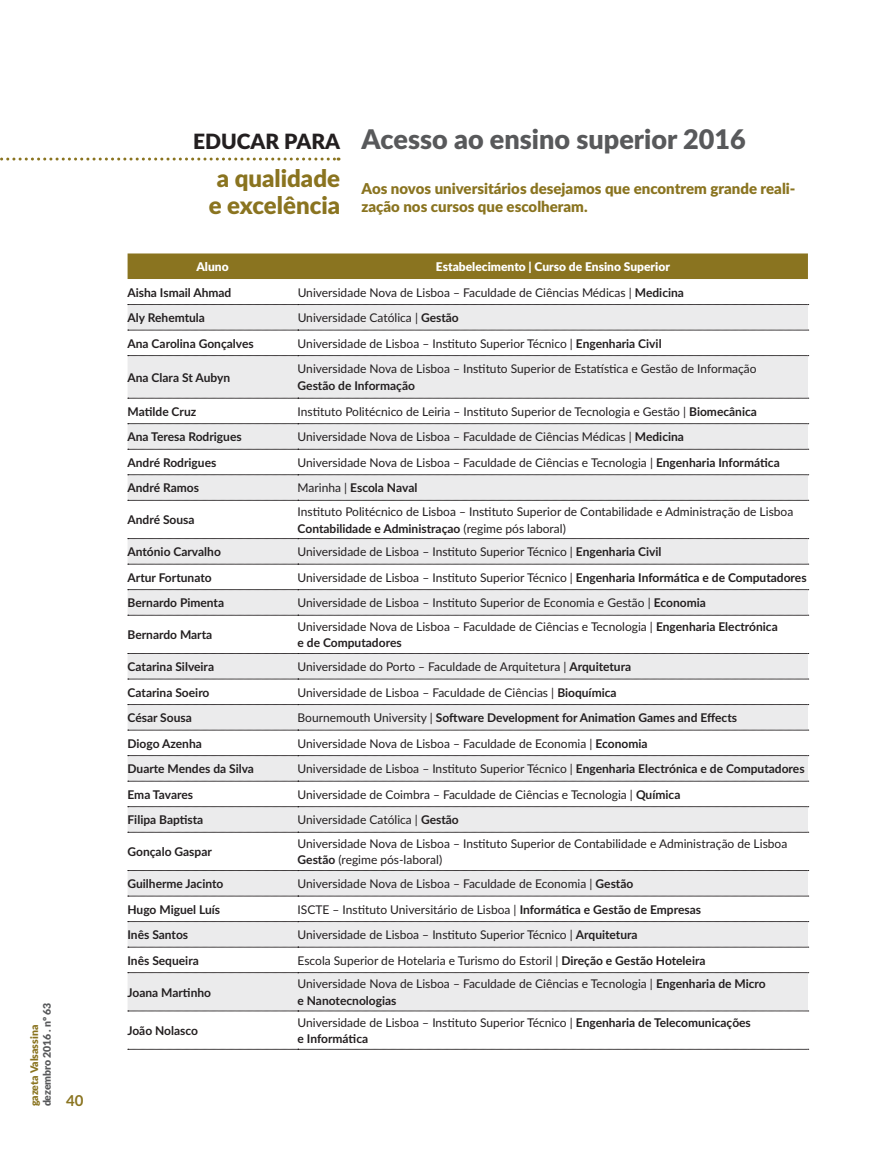
<style>
.page{position:relative;width:893px;height:1149px;background:#fff}
.page>*{position:absolute;margin:0;border:0;box-sizing:border-box;transform-origin:0 0}
.t1{font:900 27px "Lato";color:#58595b}
.t2{font:900 24px/27px "Lato";color:#8a7420;text-align:center}
.t3{font:900 21px "Lato";color:#231f20}
.t4{font:900 15px/18px "Lato";color:#8a7420}
.t5{font:700 15px "Lato";color:#8a7420}
.t6{font:12px/16.5px "Lato";color:#231f20}
.t7{font:700 12px "Lato";color:#231f20}
.t8{font:900 12px "Lato";color:#fff}
.t9{font:900 10.5px "Lato";letter-spacing:-.01em;color:#58595b}
.t10{font:900 10.5px "Lato";color:#8a7420}
.s1{font-weight:700}
.s2{font-weight:400}
</style>
<div class="page">
<svg style="left:0;top:157px;width:339px;height:3px"></svg>
<div style="left:128px;top:253px;width:680px;height:26px;background:#8a7420"></div>
<svg style="left:128px;top:356px;width:680px;height:654px;fill:#ebebec"></svg>
<svg style="left:128px;top:304px;width:681px;height:27px;background:#dfdedf"></svg>
<svg style="left:128px;top:355px;width:681px;height:1px"></svg>
<svg style="left:128px;top:398px;width:681px;height:1px"></svg>
<svg style="left:128px;top:423px;width:681px;height:1px"></svg>
<svg style="left:128px;top:449px;width:681px;height:1px"></svg>
<svg style="left:128px;top:474px;width:681px;height:1px"></svg>
<svg style="left:128px;top:500px;width:681px;height:1px"></svg>
<svg style="left:128px;top:538px;width:681px;height:1px"></svg>
<svg style="left:128px;top:563px;width:681px;height:1px"></svg>
<svg style="left:128px;top:589px;width:681px;height:1px"></svg>
<svg style="left:128px;top:614px;width:681px;height:1px"></svg>
<svg style="left:128px;top:653px;width:681px;height:1px"></svg>
<svg style="left:128px;top:678px;width:681px;height:1px"></svg>
<svg style="left:128px;top:704px;width:681px;height:1px"></svg>
<svg style="left:128px;top:729px;width:681px;height:1px"></svg>
<svg style="left:128px;top:755px;width:681px;height:1px"></svg>
<svg style="left:128px;top:780px;width:681px;height:1px"></svg>
<svg style="left:128px;top:806px;width:681px;height:1px"></svg>
<svg style="left:128px;top:831px;width:681px;height:1px"></svg>
<svg style="left:128px;top:870px;width:681px;height:1px"></svg>
<svg style="left:128px;top:895px;width:681px;height:1px"></svg>
<svg style="left:128px;top:921px;width:681px;height:1px"></svg>
<svg style="left:128px;top:946px;width:681px;height:1px"></svg>
<svg style="left:128px;top:972px;width:681px;height:1px"></svg>
<svg style="left:128px;top:1010px;width:681px;height:1px"></svg>
<svg style="left:128px;top:1048px;width:681px;height:1px"></svg>
<p class="t9" style="left:39px;top:1106px;width:105px;rotate:-90deg">dezembro 2016 . nº 63</p>
<p class="t10" style="left:26px;top:1106px;width:83px;rotate:-90deg">gazeta Valsassina</p>
<p class="t5" style="left:66px;top:1089px;width:19px">40</p>
<h3 class="t3" style="left:193px;top:126px;width:144px">educar para</h3>
<h2 class="t2" style="left:209px;top:164px;width:133px">a qualidade e excelência</h2>
<h1 class="t1" style="left:361px;top:119px;width:386px">Acesso ao ensino superior 2016</h1>
<p class="t4" style="left:361px;top:178px;width:436px">Aos novos universitários desejamos que encontrem grande reali&shy;zação nos cursos que escolheram.</p>
<p class="t8" style="left:196px;top:257px;width:34px">Aluno</p>
<p class="t8" style="left:436px;top:257px;width:235px">Estabelecimento | Curso de Ensino Superior</p>
<p class="t7" style="left:128px;top:283px;width:105px">Aisha Ismail Ahmad</p>
<p class="t6" style="left:298px;top:283px;width:388px">Universidade Nova de Lisboa – Faculdade de Ciências Médicas | <span class="s1">Medicina</span></p>
<p class="t7" style="left:128px;top:309px;width:79px">Aly Rehemtula</p>
<p class="t6" style="left:298px;top:309px;width:163px">Universidade Católica | <span class="s1">Gestão</span></p>
<p class="t7" style="left:128px;top:334px;width:128px">Ana Carolina Gonçalves</p>
<p class="t6" style="left:298px;top:334px;width:365px">Universidade de Lisboa – Instituto Superior Técnico | <span class="s1">Engenharia Civil</span></p>
<p class="t7" style="left:128px;top:368px;width:104px">Ana Clara St Aubyn</p>
<p class="t6" style="left:298px;top:360px;width:460px">Universidade Nova de Lisboa – Instituto Superior de Estatística e Gestão de Informação</p>
<p class="t7" style="left:298px;top:376px;width:119px">Gestão de I nformação</p>
<p class="t7" style="left:128px;top:402px;width:70px">Matilde Cruz</p>
<p class="t6" style="left:298px;top:402px;width:461px">Instituto Politécnico de Leiria – Instituto Superior de Tecnologia e Gestão | <span class="s1">Biomecânica</span></p>
<p class="t7" style="left:128px;top:428px;width:116px">Ana Teresa Rodrigues</p>
<p class="t6" style="left:298px;top:428px;width:388px">Universidade Nova de Lisboa – Faculdade de Ciências Médicas | <span class="s1">Medicina</span></p>
<p class="t7" style="left:128px;top:453px;width:90px">André Rodrigues</p>
<p class="t6" style="left:298px;top:453px;width:484px">Universidade Nova de Lisboa – Faculdade de Ciências e Tecnologia | <span class="s1">Engenharia I nformática</span></p>
<p class="t7" style="left:128px;top:479px;width:73px">André Ramos</p>
<p class="t7" style="left:298px;top:479px;width:121px"><span class="s2">Marinha |</span> Escola Naval</p>
<p class="t7" style="left:128px;top:511px;width:69px">André Sousa</p>
<p class="t6" style="left:298px;top:502px;width:497px">Instituto Politécnico de Lisboa – Instituto Superior de Contabilidade e Administração de Lisboa<br><span class="s1">Contabilidade e Administraçao</span> (regime pós laboral)</p>
<p class="t7" style="left:128px;top:543px;width:95px">António Carvalho</p>
<p class="t6" style="left:298px;top:543px;width:365px">Universidade de Lisboa – Instituto Superior Técnico | <span class="s1">Engenharia Civil</span></p>
<p class="t7" style="left:128px;top:568px;width:86px">Artur Fortunato</p>
<p class="t6" style="left:298px;top:568px;width:510px">Universidade de Lisboa – Instituto Superior Técnico | <span class="s1">Engenharia Informática e de Computadores</span></p>
<p class="t7" style="left:128px;top:594px;width:98px">Bernardo Pimenta</p>
<p class="t6" style="left:298px;top:594px;width:410px">Universidade de Lisboa – Instituto Superior de Economia e Gestão | <span class="s1">Economia</span></p>
<p class="t7" style="left:128px;top:625px;width:86px">Bernardo Marta</p>
<p class="t6" style="left:298px;top:617px;width:482px">Universidade Nova de Lisboa – Faculdade de Ciências e Tecnologia | <span class="s1">Engenharia Electrónica e de Computadores</span></p>
<p class="t7" style="left:128px;top:657px;width:88px">Catarina Silveira</p>
<p class="t6" style="left:298px;top:657px;width:335px">Universidade do Porto – Faculdade de Arquitetura | <span class="s1">Arquitetura</span></p>
<p class="t7" style="left:128px;top:683px;width:83px">Catarina Soeiro</p>
<p class="t6" style="left:298px;top:683px;width:321px">Universidade de Lisboa – Faculdade de Ciências | <span class="s1">Bioquímica</span></p>
<p class="t7" style="left:128px;top:708px;width:66px">César Sousa</p>
<p class="t7" style="left:298px;top:708px;width:441px"><span class="s2">Bournemouth University |</span> Software Development for Animation Games and Effects</p>
<p class="t7" style="left:128px;top:734px;width:76px">Diogo Azenha</p>
<p class="t6" style="left:298px;top:734px;width:352px">Universidade Nova de Lisboa – Faculdade de Economia | <span class="s1">Economia</span></p>
<p class="t7" style="left:128px;top:759px;width:128px">Duarte Mendes da Silva</p>
<p class="t6" style="left:298px;top:759px;width:508px">Universidade de Lisboa – Instituto Superior Técnico | <span class="s1">Engenharia Electrónica e de Computadores</span></p>
<p class="t7" style="left:128px;top:785px;width:67px">Ema Tavares</p>
<p class="t6" style="left:298px;top:785px;width:384px">Universidade de Coimbra – Faculdade de Ciências e Tecnologia | <span class="s1">Química</span></p>
<p class="t7" style="left:128px;top:810px;width:77px">Filipa Baptista</p>
<p class="t6" style="left:298px;top:811px;width:163px">Universidade Católica | <span class="s1">Gestão</span></p>
<p class="t7" style="left:128px;top:842px;width:86px">Gonçalo Gaspar</p>
<p class="t6" style="left:298px;top:834px;width:491px">Universidade Nova de Lisboa – Instituto Superior de Contabilidade e Administração de Lisboa<br><span class="s1">Gestão</span> (regime pós-laboral)</p>
<p class="t7" style="left:128px;top:874px;width:97px">Guilherme Jacinto</p>
<p class="t6" style="left:298px;top:874px;width:337px">Universidade Nova de Lisboa – Faculdade de Economia | <span class="s1">Gestão</span></p>
<p class="t7" style="left:127px;top:900px;width:94px">Hugo Miguel Luís</p>
<p class="t6" style="left:298px;top:900px;width:405px">ISCTE – Instituto Universitário de Lisboa | <span class="s1">Informática e Gestão de Empresas</span></p>
<p class="t7" style="left:127px;top:925px;width:62px">Inês Santos</p>
<p class="t6" style="left:298px;top:925px;width:342px">Universidade de Lisboa – Instituto Superior Técnico | <span class="s1">Arquitetura</span></p>
<p class="t7" style="left:127px;top:951px;width:73px">Inês Sequeira</p>
<p class="t6" style="left:298px;top:951px;width:409px">Escola Superior de Hotelaria e Turismo do Estoril | <span class="s1">Direção e Gestão Hoteleira</span></p>
<p class="t7" style="left:127px;top:983px;width:85px">Joana Martinho</p>
<p class="t6" style="left:298px;top:974px;width:470px">Universidade Nova de Lisboa – Faculdade de Ciências e Tecnologia | <span class="s1">Engenharia de Micro e Nanotecnologias</span></p>
<p class="t7" style="left:127px;top:1021px;width:72px">João Nolasco</p>
<p class="t6" style="left:298px;top:1013px;width:455px">Universidade de Lisboa – Instituto Superior Técnico | <span class="s1">Engenharia de Telecomunicações e Informática</span></p>
</div>
